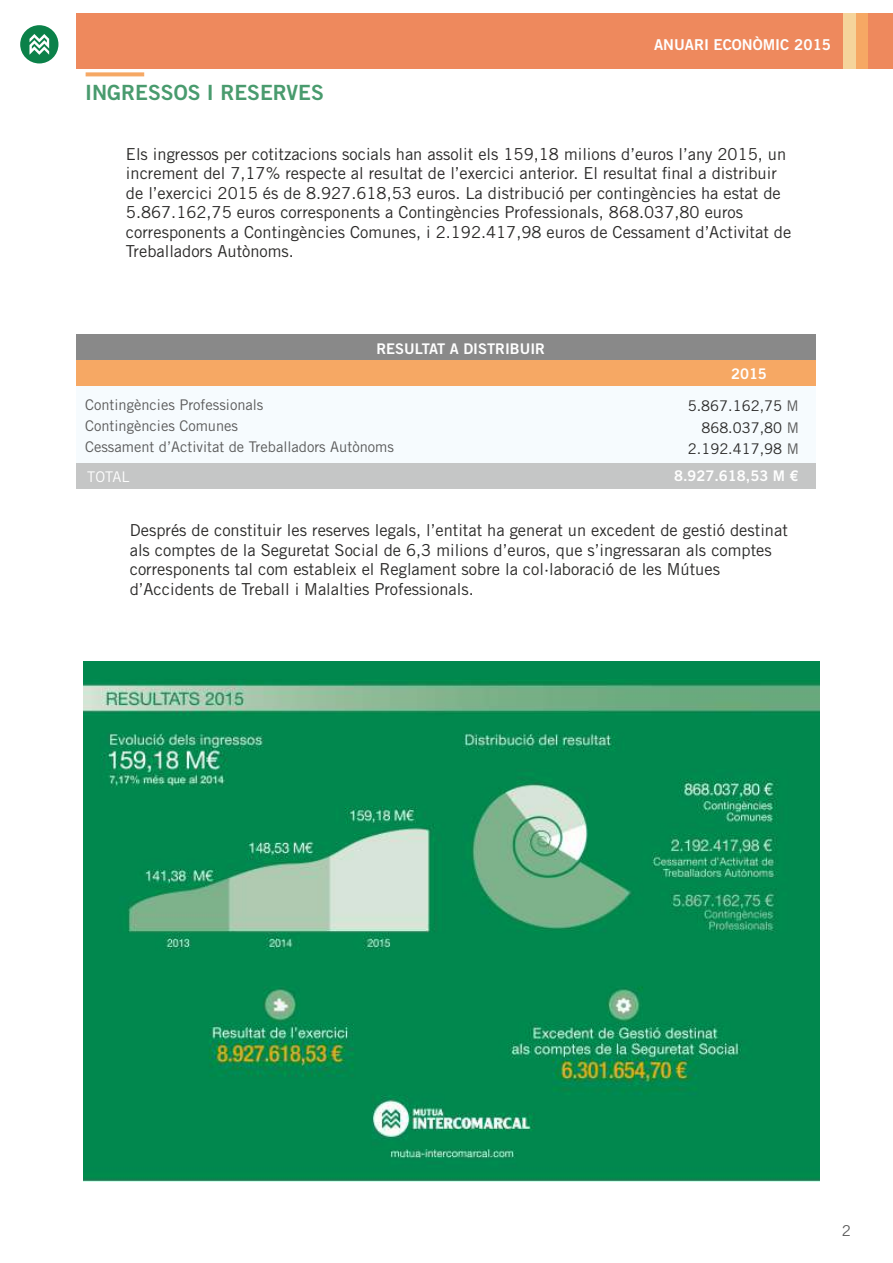
<style>
.page{position:relative;width:893px;height:1263px;background:#fff}
.page>*{position:absolute;margin:0;border:0;box-sizing:border-box;transform-origin:0 0}
.t1{font:21px "Trade Gothic Bold Two";color:#499b6e}
.t2{font:16.5px/19.5px "Trade Gothic LT";color:#2b2a29}
.t3{font:15px "Trade Gothic Bold Two";color:#fefefe}
.t4{font:15px "Trade Gothic";color:#5b5b5b}
.t5{font:14.7px/21.5px "Trade Gothic LT";color:#5b5b5b}
.t6{font:14.7px "Trade Gothic Bold Two";color:#fefefe}
.t7{font:14.7px/22px "Trade Gothic";color:#2b2a29;text-align:right}
.t8{font:14.7px "Trade Gothic";color:#fefefe}
.s1{color:#5b5b5b}
.s2{font-family:"Trade Gothic LT Bold Two"}
</style>
<div class="page">
<div style="left:20px;top:25px;width:38px;height:38px;background:#0b8149;border-radius:50%"></div>
<svg style="left:29px;top:34px;width:20px;height:21px"></svg>
<div style="left:77px;top:386px;width:739px;height:99px;background:#f6fbfe"></div>
<div style="left:77px;top:360px;width:739px;height:26px;background:#f6a864"></div>
<div style="left:77px;top:335px;width:739px;height:25px;background:#898989"></div>
<hr style="left:86px;top:73px;width:58px;height:3px;background:#f6a864">
<div style="left:77px;top:13px;width:816px;height:56px;background:#ee895d"></div>
<div style="left:855px;top:14px;width:13px;height:55px;background:#f6a864"></div>
<div style="left:843px;top:13px;width:13px;height:55px;background:#f5d49b"></div>
<div style="left:77px;top:463px;width:739px;height:26px;background:#c5c6c6"></div>
<img style="left:84px;top:661px;width:735px;height:520px">
<p class="t1" style="left:85px;top:84px;width:240px">INGRESSOS I RESERVES</p>
<p class="t3" style="left:654px;top:39px;width:179px">ANUARI ECONÒMIC 2015</p>
<p class="t2" style="left:126px;top:146px;width:667px">Els ingressos per cotitzacions socials han assolit els 159,18 milions d’euros l’any 2015, un increment del 7,17% respecte al resultat de l’exercici anterior. El resultat final a distribuir de l’exercici 2015 és de 8.927.618,53 euros. La distribució per contingències ha estat de 5.867.162,75 euros corresponents a Contingències Professionals, 868.037,80 euros corresponents a Contingències Comunes, i 2.192.417,98 euros de Cessament d’Activitat de Treballadors Autònoms.</p>
<p class="t6" style="left:376px;top:343px;width:170px">RESULTAT A DISTRIBUIR</p>
<p class="t6" style="left:731px;top:368px;width:37px">2015</p>
<p class="t5" style="left:85px;top:395px;width:180px">Contingències Professionals<br>Contingències Comunes</p>
<p class="t7" style="left:688px;top:396px;width:113px">5.867.162,75 <span class="s1">M<br></span>868.037,80 <span class="s1">M</span></p>
<p class="t5" style="left:85px;top:438px;width:310px">Cessament d’Activitat de Treballadors Autònoms</p>
<p class="t7" style="left:688px;top:439px;width:113px">2.192.417,98 <span class="s1">M</span></p>
<p class="t8" style="left:87px;top:471px;width:44px">TOTAL</p>
<p class="t6" style="left:674px;top:469px;width:126px">8.927.618,53 M <span class="s2">€</span></p>
<p class="t2" style="left:130px;top:522px;width:660px">Després de constituir les reserves legals, l’entitat ha generat un excedent de gestió destinat als comptes de la Seguretat Social de 6,3 milions d’euros, que s’ingressaran als comptes corresponents tal com estableix el Reglament sobre la col·laboració de les Mútues d’Accidents de Treball i Malalties Professionals.</p>
<p class="t4" style="left:842px;top:1224px;width:11px">2</p>
</div>
